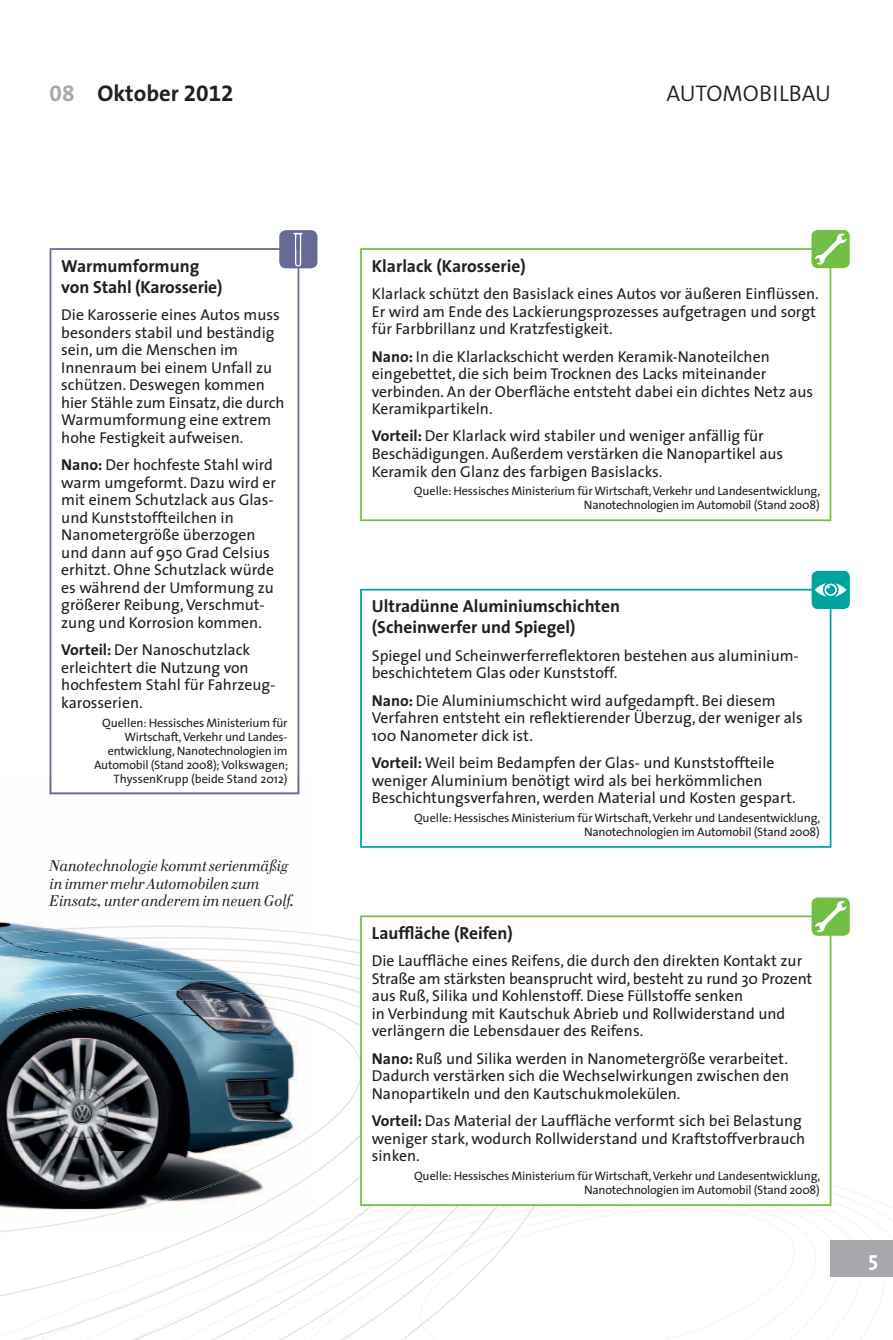
<style>
.page{position:relative;width:893px;height:1340px;background:#fff}
.page>*{position:absolute;margin:0;border:0;box-sizing:border-box;transform-origin:0 0}
.t1{font:700 22.75px "The Sans";color:#231f20}
.t2{font:300 22.75px "The Sans";color:#231f20}
.t3{font:700 21px "The Sans";color:#fff}
.t4{font:700 17.5px/21px "The Sans";color:#231f20}
.t5{font:15.75px/17.5px "The Sans";color:#231f20}
.t6{font:italic 15.75px/17.5px "Cellini";color:#231f20}
.t7{font:12.25px/14px "The Sans";letter-spacing:-.015em;color:#231f20;text-align:right}
.s1{font-family:"The Sans Bold Expert";font-weight:400;color:#a8a9ad}
.s2{font-family:"The Sans Bold Expert";font-weight:400}
.s3{font-weight:700}
</style>
<div class="page">
<svg style="left:578px;top:1170px;width:315px;height:169px"></svg>
<svg style="left:224px;top:934px;width:354px;height:405px"></svg>
<div style="left:831px;top:1240px;width:62px;height:36px;background:#a8a9ad"></div>
<div style="left:361px;top:916px;width:470px;height:289px;background:#fff"></div>
<div style="left:360px;top:915px;width:471px;height:290px;border:2px solid #71bf44"></div>
<div style="left:360px;top:248px;width:471px;height:273px;border:2px solid #71bf44"></div>
<div style="left:360px;top:589px;width:471px;height:258px;border:2px solid #00a49f"></div>
<svg style="left:50px;top:248px;width:249px;height:526px"></svg>
<div style="left:812px;top:571px;width:38px;height:38px;background:#00a49f;border-radius:6px"></div>
<svg style="left:815px;top:583px;width:31px;height:13px"></svg>
<div style="left:811px;top:230px;width:39px;height:38px;background:#71bf44;border-radius:6px"></div>
<svg style="left:815px;top:233px;width:31px;height:32px"></svg>
<div style="left:812px;top:897px;width:38px;height:38px;background:#71bf44;border-radius:6px"></div>
<svg style="left:815px;top:901px;width:31px;height:31px"></svg>
<div style="left:279px;top:230px;width:38px;height:38px;background:#676a95;border-radius:7px"></div>
<svg style="left:293px;top:233px;width:9px;height:33px"></svg>
<svg style="left:296px;top:236px;width:4px;height:3px"></svg>
<svg style="left:296px;top:239px;width:4px;height:25px"></svg>
<img style="left:0;top:774px;width:317px;height:174px">
<img style="left:0;top:984px;width:317px;height:252px">
<img style="left:0;top:971px;width:317px;height:13px">
<img style="left:0;top:948px;width:317px;height:23px">
<img style="left:0;top:937px;width:317px;height:9px">
<img style="left:0;top:925px;width:317px;height:10px">
<img style="left:50px;top:774px;width:249px;height:20px">
<img style="left:49px;top:859px;width:240px;height:15px">
<img style="left:50px;top:877px;width:209px;height:12px">
<img style="left:49px;top:894px;width:244px;height:15px">
<h1 class="t1" style="left:50px;top:82px;width:186px"><span class="s1">08</span> Oktober <span class="s2">2012</span></h1>
<h1 class="t2" style="left:666px;top:85px;width:166px">AUTOMOBILBAU</h1>
<p class="t4" style="left:61px;top:256px;width:163px">Warmumformung von Stahl (Karosserie)</p>
<p class="t5" style="left:61px;top:308px;width:225px">Die Karosserie eines Autos muss besonders stabil und beständig sein, um die Menschen im<br>Innenraum bei einem Unfall zu schützen. Deswegen kommen hier Stähle zum Einsatz, die durch<br>Warmumformung eine extrem hohe Festigkeit aufweisen.</p>
<p class="t5" style="left:61px;top:457px;width:216px"><span class="s3">Nano:</span> Der hochfeste Stahl wird warm umgeformt. Dazu wird er mit einem Schutzlack aus Glas&shy;und Kunststoffteilchen in<br>Nano metergröße überzogen und dann auf 950 Grad Celsius erhitzt. Ohne Schutzlack würde es während der Umformung zu größerer Reibung, Verschmut&shy;zung und Korrosion kommen.</p>
<p class="t5" style="left:61px;top:642px;width:216px"><span class="s3">Vorteil:</span> Der Nanoschutzlack erleichtert die Nutzung von hochfestem Stahl für Fahrzeug&shy;karosserien.</p>
<p class="t7" style="left:94px;top:716px;width:196px">Quellen: Hessisches Ministerium für Wirtschaft, Verkehr und Landes-<br>ent wicklung, Nanotechnologien im Automobil (Stand 2008); Volkswagen; ThyssenKrupp (beide Stand 2012)</p>
<p class="t6" style="left:50px;top:858px;width:246px">Nanotechnologie kommt serienmäßig in immer mehr Automobilen zum<br>Einsatz, unter anderem im neuen Golf.</p>
<p class="t4" style="left:372px;top:256px;width:155px">Klarlack (Karosserie)</p>
<p class="t5" style="left:372px;top:287px;width:448px">Klarlack schützt den Basislack eines Autos vor äußeren Einflüssen.<br>Er wird am Ende des Lackierungsprozesses aufgetragen und sorgt für Farbbrillanz und Kratzfestigkeit.</p>
<p class="t5" style="left:372px;top:349px;width:443px"><span class="s3">Nano:</span> In die Klarlackschicht werden Keramik-Nanoteilchen eingebettet, die sich beim Trocknen des Lacks mit einander verbinden. An der Oberfläche entsteht dabei ein dichtes Netz aus Keramikpartikeln.</p>
<p class="t5" style="left:372px;top:429px;width:413px"><span class="s3">Vorteil:</span> Der Klarlack wird stabiler und weniger anfällig für<br>Beschädigungen. Außerdem verstärken die Nanopartikel aus<br>Keramik den Glanz des farbigen Basislacks.</p>
<p class="t7" style="left:414px;top:485px;width:408px">Quelle: Hessisches Ministerium für Wirtschaft, Verkehr und Landesentwicklung,<br>Nanotechnologien im Automobil (Stand 2008)</p>
<p class="t4" style="left:372px;top:596px;width:250px">Ultradünne Aluminium schichten (Scheinwerfer und Spiegel)</p>
<p class="t5" style="left:372px;top:648px;width:428px">Spiegel und Scheinwerferreflektoren bestehen aus aluminium&shy;beschichtetem Glas oder Kunststoff.</p>
<p class="t5" style="left:372px;top:693px;width:432px"><span class="s3">Nano:</span> Die Aluminiumschicht wird aufgedampft. Bei diesem<br>Verfahren entsteht ein reflektierender Überzug, der weniger als<br>100 Nano meter dick ist.</p>
<p class="t5" style="left:372px;top:755px;width:425px"><span class="s3">Vorteil:</span> Weil beim Bedampfen der Glas- und Kunststoffteile weniger Aluminium benötigt wird als bei herkömmlichen<br>Beschichtungsverfahren, werden Material und Kosten gespart.</p>
<p class="t7" style="left:414px;top:812px;width:408px">Quelle: Hessisches Ministerium für Wirtschaft, Verkehr und Landesentwicklung,<br>Nanotechnologien im Automobil (Stand 2008)</p>
<p class="t4" style="left:372px;top:923px;width:143px">Lauffläche (Reifen)</p>
<p class="t5" style="left:372px;top:954px;width:442px">Die Lauffläche eines Reifens, die durch den direkten Kontakt zur Straße am stärksten beansprucht wird, besteht zu rund 30 Prozent aus Ruß, Silika und Kohlenstoff. Diese Füllstoffe senken<br>in Verbindung mit Kautschuk Abrieb und Rollwiderstand und verlängern die Lebensdauer des Reifens.</p>
<p class="t5" style="left:372px;top:1051px;width:419px;text-align:justify"><span class="s3">Nano:</span> Ruß und Silika werden in Nanometergröße verarbeitet.<br>Dadurch verstärken sich die Wechselwirkungen zwischen den Nanopartikeln und den Kautschukmolekülen.</p>
<p class="t5" style="left:372px;top:1113px;width:435px"><span class="s3">Vorteil:</span> Das Material der Lauffläche verformt sich bei Belastung weniger stark, wodurch Rollwiderstand und Kraftstoffverbrauch sinken.</p>
<p class="t7" style="left:414px;top:1170px;width:408px">Quelle: Hessisches Ministerium für Wirtschaft, Verkehr und Landesentwicklung,<br>Nanotechnologien im Automobil (Stand 2008)</p>
<h2 class="t3" style="left:868px;top:1248px;width:11px">5</h2>
</div>
